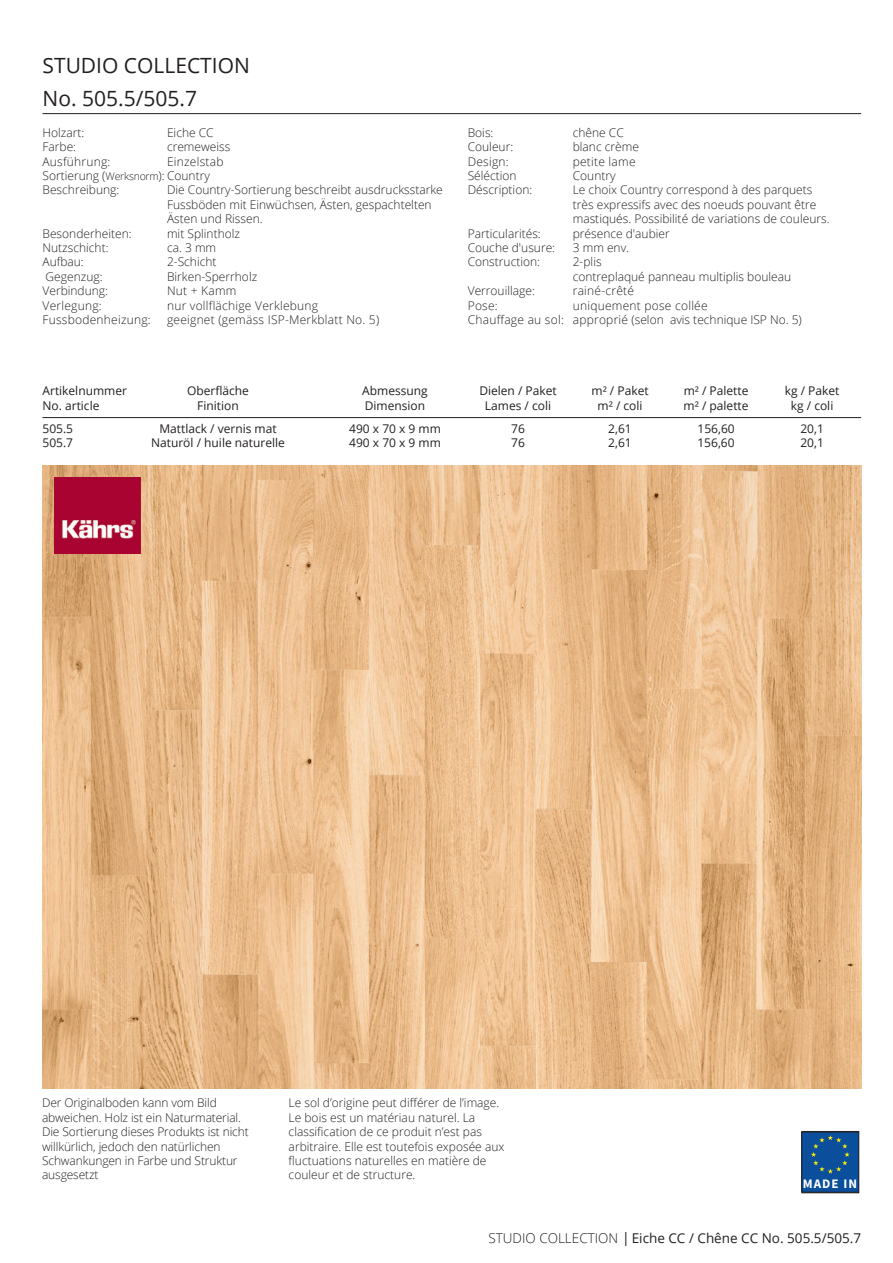
<style>
.page{position:relative;width:893px;height:1263px;background:#fff}
.page>*{position:absolute;margin:0;border:0;box-sizing:border-box;transform-origin:0 0}
.t1{font:21px "Open Sans";color:#231f20}
.t2{font:13.5px "Open Sans";color:#231f20}
.t3{font:700 13.05px "Source Sans Pro";letter-spacing:.08em;color:#fff}
.t4{font:300 12px/14.4px "Open Sans";color:#231f20}
.t5{font:12px "Open Sans";color:#231f20}
.t6{font:300 12px "Open Sans";letter-spacing:.02em;color:#231f20}
.t7{font:12px "Open Sans";letter-spacing:.26em;color:#231f20}
.s1{font-size:10.5px}
.s2{font-weight:300}
.s3{font-weight:300;font-size:19.5px}
</style>
<div class="page">
<hr style="left:43px;top:113px;width:818px;height:1px;background:#231f20">
<hr style="left:43px;top:417px;width:818px;height:1px;background:#231f20">
<img style="left:43px;top:466px;width:818px;height:623px">
<svg style="left:803px;top:1133px;width:54px;height:58px;background:#125396"></svg>
<div style="left:801px;top:1131px;width:58px;height:62px;border:1px solid #231f20"></div>
<img style="left:54px;top:477px;width:86px;height:76px">
<p class="t1" style="left:43px;top:51px;width:209px">STUDIO COLLECTION</p>
<p class="t1" style="left:43px;top:84px;width:156px">No. 505.5/505.7</p>
<p class="t4" style="left:43px;top:125px;width:43px">Holzart:</p>
<p class="t4" style="left:167px;top:125px;width:48px">Eiche CC</p>
<p class="t4" style="left:43px;top:139px;width:35px">Farbe:</p>
<p class="t4" style="left:167px;top:139px;width:65px">cremeweiss</p>
<p class="t6" style="left:43px;top:153px;width:69px">Ausführung:</p>
<p class="t6" style="left:167px;top:153px;width:58px">Einzelstab</p>
<p class="t4" style="left:43px;top:168px;width:169px">Sortierung (<span class="s1">Werksnorm</span>): Country</p>
<p class="t4" style="left:43px;top:182px;width:78px">Beschreibung:</p>
<p class="t4" style="left:167px;top:182px;width:277px">Die Country-Sortierung beschreibt ausdrucksstarke</p>
<p class="t4" style="left:167px;top:197px;width:266px">Fussböden mit Einwüchsen, Ästen, gespachtelten</p>
<p class="t4" style="left:167px;top:211px;width:97px">Ästen und Rissen.</p>
<p class="t4" style="left:43px;top:226px;width:91px">Besonderheiten:</p>
<p class="t4" style="left:167px;top:226px;width:75px">mit Splintholz</p>
<p class="t4" style="left:43px;top:240px;width:68px">Nutzschicht:</p>
<p class="t4" style="left:167px;top:240px;width:51px">ca. 3 mm</p>
<p class="t4" style="left:43px;top:254px;width:43px">Aufbau:</p>
<p class="t4" style="left:167px;top:254px;width:51px">2-Schicht</p>
<p class="t4" style="left:46px;top:269px;width:58px">Gegenzug:</p>
<p class="t4" style="left:167px;top:269px;width:92px">Birken-Sperrholz</p>
<p class="t4" style="left:43px;top:283px;width:67px">Verbindung:</p>
<p class="t4" style="left:167px;top:283px;width:71px">Nut + Kamm</p>
<p class="t6" style="left:43px;top:297px;width:61px">Verlegung:</p>
<p class="t6" style="left:167px;top:297px;width:153px">nur vollflächige Verklebung</p>
<p class="t6" style="left:43px;top:311px;width:110px">Fussbodenheizung:</p>
<p class="t6" style="left:167px;top:311px;width:214px">geeignet (gemäss ISP-Merkblatt No. 5)</p>
<p class="t4" style="left:468px;top:125px;width:27px">Bois:</p>
<p class="t4" style="left:573px;top:125px;width:53px">chêne CC</p>
<p class="t4" style="left:468px;top:139px;width:47px">Couleur:</p>
<p class="t4" style="left:573px;top:139px;width:68px">blanc crème</p>
<p class="t4" style="left:468px;top:154px;width:43px">Design:</p>
<p class="t6" style="left:573px;top:153px;width:64px">petite lame</p>
<p class="t4" style="left:468px;top:168px;width:50px">Séléction</p>
<p class="t4" style="left:573px;top:168px;width:44px">Country</p>
<p class="t4" style="left:468px;top:182px;width:66px">Déscription:</p>
<p class="t4" style="left:573px;top:182px;width:241px">Le choix Country correspond à des parquets</p>
<p class="t4" style="left:573px;top:197px;width:245px">très expressifs avec des noeuds pouvant être</p>
<p class="t4" style="left:573px;top:211px;width:258px">mastiqués. Possibilité de variations de couleurs.</p>
<p class="t4" style="left:468px;top:226px;width:75px">Particularités:</p>
<p class="t4" style="left:573px;top:226px;width:99px">présence d'aubier</p>
<p class="t4" style="left:468px;top:240px;width:89px">Couche d'usure:</p>
<p class="t4" style="left:573px;top:240px;width:58px">3 mm env.</p>
<p class="t4" style="left:468px;top:254px;width:74px">Construction:</p>
<p class="t4" style="left:573px;top:254px;width:30px">2-plis</p>
<p class="t4" style="left:573px;top:269px;width:220px">contreplaqué panneau multiplis bouleau</p>
<p class="t4" style="left:468px;top:283px;width:69px">Verrouillage:</p>
<p class="t6" style="left:573px;top:283px;width:63px">rainé-crêté</p>
<p class="t4" style="left:468px;top:298px;width:32px">Pose:</p>
<p class="t6" style="left:573px;top:297px;width:136px">uniquement pose collée</p>
<p class="t6" style="left:468px;top:311px;width:336px">Chauffage au sol: approprié (selon avis technique ISP No. 5)</p>
<p class="t5" style="left:43px;top:382px;width:86px">Artikelnummer</p>
<p class="t5" style="left:187px;top:382px;width:63px">Oberfläche</p>
<p class="t5" style="left:362px;top:382px;width:67px">Abmessung</p>
<p class="t5" style="left:479px;top:382px;width:79px">Dielen / Paket</p>
<p class="t5" style="left:591px;top:382px;width:59px">m² / Paket</p>
<p class="t5" style="left:684px;top:382px;width:66px">m² / Palette</p>
<p class="t5" style="left:785px;top:382px;width:56px">kg / Paket</p>
<p class="t5" style="left:43px;top:397px;width:58px">No. article</p>
<p class="t5" style="left:197px;top:397px;width:43px">Finition</p>
<p class="t5" style="left:365px;top:397px;width:62px">Dimension</p>
<p class="t5" style="left:485px;top:397px;width:68px">Lames / coli</p>
<p class="t5" style="left:598px;top:397px;width:46px">m² / coli</p>
<p class="t5" style="left:684px;top:397px;width:66px">m² / palette</p>
<p class="t5" style="left:791px;top:397px;width:44px">kg / coli</p>
<p class="t5" style="left:43px;top:420px;width:32px">505.5</p>
<p class="t5" style="left:159px;top:420px;width:119px">Mattlack / vernis mat</p>
<p class="t7" style="left:349px;top:420px;width:93px">490x70x9mm</p>
<p class="t5" style="left:511px;top:420px;width:15px">76</p>
<p class="t5" style="left:608px;top:420px;width:25px">2,61</p>
<p class="t5" style="left:697px;top:420px;width:39px">156,60</p>
<p class="t5" style="left:800px;top:420px;width:25px">20,1</p>
<p class="t5" style="left:43px;top:435px;width:32px">505.7</p>
<p class="t5" style="left:151px;top:435px;width:135px">Naturöl / huile naturelle</p>
<p class="t7" style="left:349px;top:435px;width:93px">490x70x9mm</p>
<p class="t5" style="left:511px;top:435px;width:15px">76</p>
<p class="t5" style="left:608px;top:435px;width:25px">2,61</p>
<p class="t5" style="left:697px;top:435px;width:39px">156,60</p>
<p class="t5" style="left:800px;top:435px;width:25px">20,1</p>
<p class="t4" style="left:42px;top:1095px;width:176px">Der Originalboden kann vom Bild</p>
<p class="t4" style="left:42px;top:1110px;width:201px">abweichen. Holz ist ein Naturmaterial.</p>
<p class="t4" style="left:42px;top:1124px;width:208px">Die Sortierung dieses Produkts ist nicht willkürlich, jedoch den natürlichen<br>Schwankungen in Farbe und Struktur ausgesetzt</p>
<p class="t4" style="left:289px;top:1095px;width:217px">Le sol d’origine peut différer de l’image.<br>Le bois est un matériau naturel. La classification de ce produit n’est pas arbitraire. Elle est toutefois exposée aux fluctuations naturelles en matière de couleur et de structure.</p>
<p class="t3" style="left:803px;top:1175px;width:56px">MADE IN</p>
<p class="t2" style="left:488px;top:1229px;width:374px"><span class="s2">STUDIO COLLECTION</span> <span class="s3">I</span> Eiche CC / Chêne CC No. 505.5/505.7</p>
</div>
